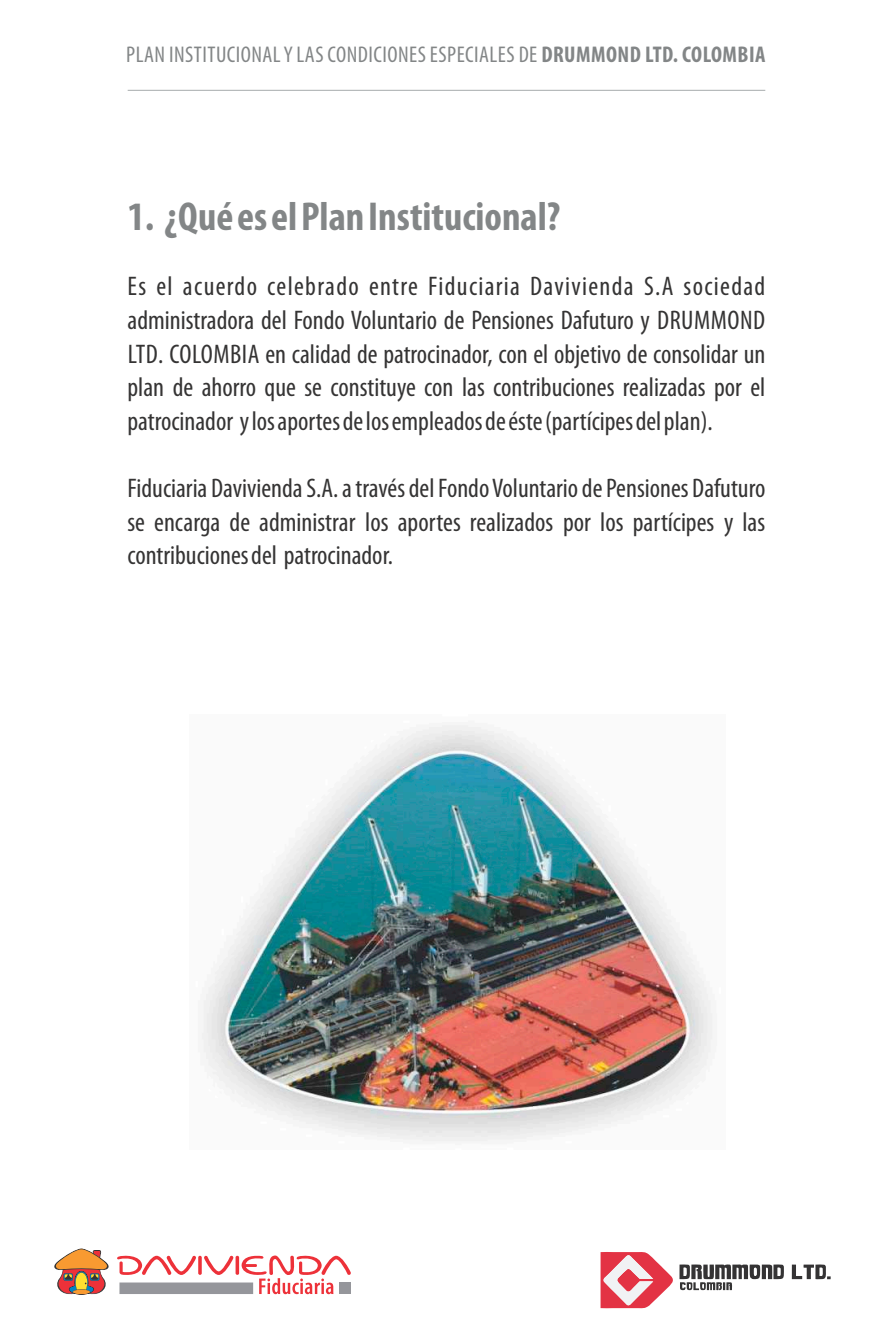
<style>
.page{position:relative;width:893px;height:1340px;background:#fff}
.page>*{position:absolute;margin:0;border:0;box-sizing:border-box;transform-origin:0 0}
.t1{font:700 condensed 40.5px "Myriad Pro";color:#838687}
.t2{font:condensed 27px/33.5px "Myriad Pro";color:#353434;text-align:justify}
.t3{font:condensed 22.72px "Myriad Pro";letter-spacing:.02em;color:#838687}
.s1{font-weight:700}
</style>
<div class="page">
<hr style="left:128px;top:90px;width:637px;height:1px;background:#a7acad">
<img style="left:201px;top:725px;width:512px;height:417px">
<svg style="left:792px;top:1264px;width:39px;height:15px"></svg>
<svg style="left:600px;top:1252px;width:184px;height:56px"></svg>
<svg style="left:54px;top:1248px;width:297px;height:47px"></svg>
<div style="left:339px;top:1282px;width:12px;height:11px;background:#95969b"></div>
<div style="left:119px;top:1282px;width:134px;height:11px;background:#95969b"></div>
<p class="t3" style="left:126px;top:45px;width:641px">PLAN INSTITUCIONALY LAS CONDICIONES ESPECIALES DE <span class="s1">DRUMMOND LTD. COLOMBIA</span></p>
<h1 class="t1" style="left:128px;top:200px;width:434px">1. ¿Qué es el Plan Institucional?</h1>
<p class="t2" style="left:128px;top:272px;width:639px">Es el acuerdo celebrado entre Fiduciaria Davivienda S.A sociedad administradora del Fondo Voluntario de Pensiones Dafuturo y DRUMMOND LTD. COLOMBIA en calidad de patrocinador, con el objetivo de consolidar un plan de ahorro que se constituye con las contribuciones realizadas por el patrocinador y los aportes de los empleados de éste (partícipes del plan).</p>
<p class="t2" style="left:127px;top:473px;width:639px">Fiduciaria Davivienda S.A. a través del Fondo Voluntario de Pensiones Dafuturo se encarga de administrar los aportes realizados por los partícipes y las contribuciones del patrocinador.</p>
</div>
